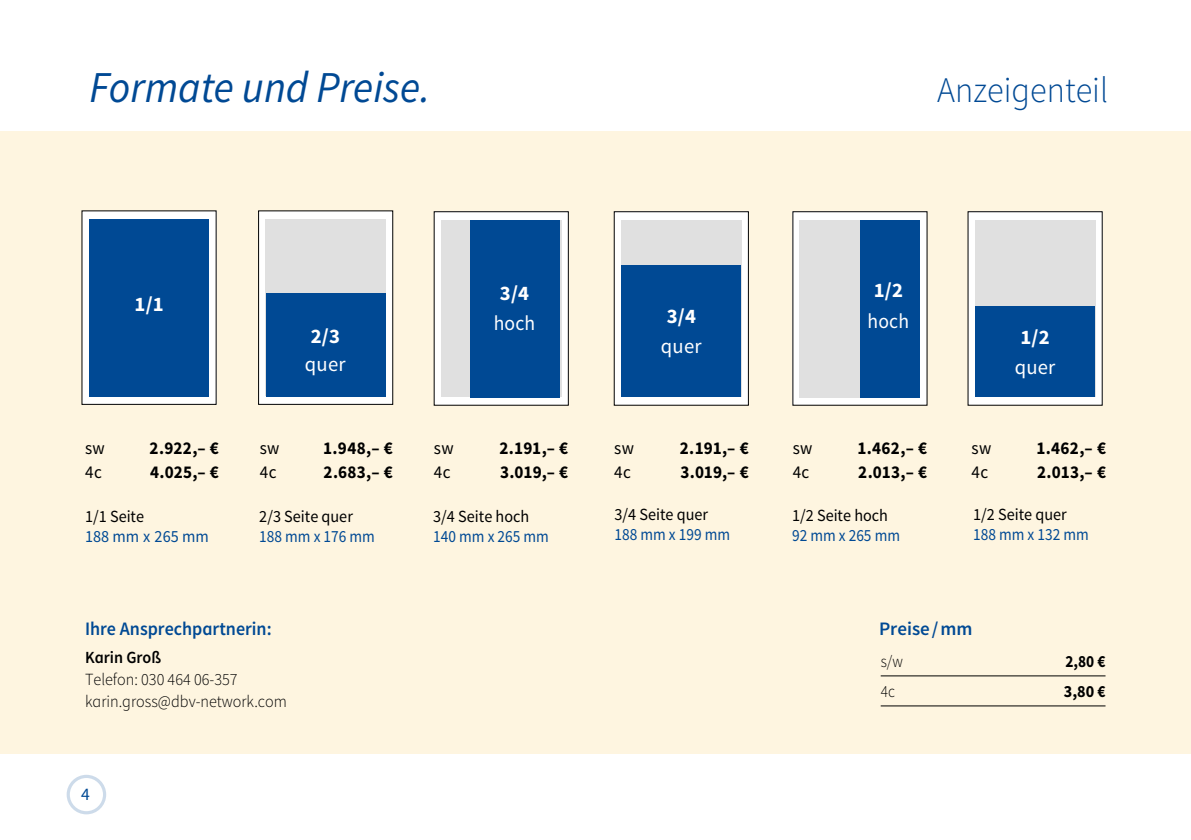
<style>
.page{position:relative;width:1191px;height:840px;background:#fff}
.page>*{position:absolute;margin:0;border:0;box-sizing:border-box;transform-origin:0 0}
.t1{font:italic 44px "MS Source Sans Pro";color:#004994;scale:.95 1}
.t2{font:300 36px "MS Source Sans Pro";color:#004994;scale:.95 1}
.t3{font:700 20.6px "MS Source Sans Pro";color:#fff}
.t4{font:20.6px "MS Source Sans Pro";letter-spacing:.01em;color:#fff}
.t5{font:20.6px "MS Source Sans Pro";letter-spacing:.01em;color:#fff;scale:.95 1}
.t6{font:600 19px "MS Source Sans Pro";color:#004994;scale:.95 1}
.t7{font:600 19px "MS Source Sans Pro";color:#004994}
.t8{font:700 18px "MS Source Sans Pro";letter-spacing:.015em;color:#000;scale:.95 1}
.t9{font:18px "MS Source Sans Pro";letter-spacing:.02em;color:#000;scale:.95 1}
.t10{font:17.6px "MS Source Sans Pro";color:#004994}
.t11{font:17px "MS Source Sans Pro";color:#000;scale:.95 1}
.t12{font:17px "MS Source Sans Pro";color:#004994;scale:.9 1}
.t13{font:300 17px/22px "MS Source Sans Pro";color:#000;scale:.95 1}
.t14{font:17px "MS Source Sans Pro";color:#004994;scale:.95 1}
.t15{font:600 17px "MS Source Sans Pro";color:#000;scale:.95 1}
.t16{font:300 17px "MS Source Sans Pro";color:#000;scale:.9 1}
.t17{font:700 17px "MS Source Sans Pro";color:#000;scale:.9 1}
.t18{font:700 17px "MS Source Sans Pro";color:#000;scale:.95 1}
</style>
<div class="page">
<div style="left:67px;top:774px;width:39px;height:39px;border:3px solid #004994;border-radius:50%"></div>
<div style="left:0;top:131px;width:1191px;height:622px;background:#fef5e0"></div>
<div style="left:258px;top:211px;width:135px;height:193px;background:#fff"></div>
<div style="left:265px;top:219px;width:121px;height:177px;background:#e0e0e0"></div>
<div style="left:266px;top:293px;width:119px;height:103px;background:#004994"></div>
<div style="left:82px;top:211px;width:134px;height:193px;background:#fff"></div>
<div style="left:89px;top:219px;width:120px;height:177px;background:#004994"></div>
<div style="left:968px;top:211px;width:134px;height:194px;background:#fff"></div>
<div style="left:975px;top:220px;width:120px;height:176px;background:#e0e0e0"></div>
<div style="left:975px;top:306px;width:120px;height:91px;background:#004994"></div>
<div style="left:793px;top:211px;width:134px;height:194px;background:#fff"></div>
<div style="left:800px;top:220px;width:120px;height:177px;background:#e0e0e0"></div>
<div style="left:860px;top:220px;width:60px;height:177px;background:#004994"></div>
<div style="left:434px;top:211px;width:134px;height:194px;background:#fff"></div>
<div style="left:441px;top:220px;width:120px;height:177px;background:#e0e0e0"></div>
<div style="left:470px;top:220px;width:89px;height:177px;background:#004994"></div>
<div style="left:614px;top:211px;width:134px;height:194px;background:#fff"></div>
<div style="left:621px;top:220px;width:120px;height:176px;background:#e0e0e0"></div>
<div style="left:621px;top:265px;width:120px;height:132px;background:#004994"></div>
<hr style="left:880px;top:675px;width:225px;height:1px;background:#000">
<hr style="left:880px;top:705px;width:225px;height:1px;background:#000">
<h1 class="t1" style="left:90px;top:61px;width:360px">Formate und Preise.</h1>
<h2 class="t2" style="left:937px;top:69px;width:181px">Anzeigenteil</h2>
<p class="t3" style="left:135px;top:290px;width:31px">1/1</p>
<p class="t3" style="left:311px;top:323px;width:31px">2/3</p>
<p class="t4" style="left:305px;top:351px;width:42px">quer</p>
<p class="t3" style="left:500px;top:280px;width:31px">3/4</p>
<p class="t5" style="left:494px;top:310px;width:45px">hoch</p>
<p class="t3" style="left:666px;top:302px;width:31px">3/4</p>
<p class="t4" style="left:661px;top:333px;width:42px">quer</p>
<p class="t3" style="left:873px;top:277px;width:31px">1/2</p>
<p class="t5" style="left:867px;top:308px;width:45px">hoch</p>
<p class="t3" style="left:1020px;top:323px;width:31px">1/2</p>
<p class="t4" style="left:1014px;top:354px;width:42px">quer</p>
<p class="t9" style="left:85px;top:436px;width:22px">sw</p>
<p class="t8" style="left:150px;top:436px;width:75px">2.922,– €</p>
<p class="t9" style="left:85px;top:460px;width:19px">4c</p>
<p class="t8" style="left:150px;top:460px;width:74px">4.025,– €</p>
<p class="t11" style="left:85px;top:506px;width:64px">1/1 Seite</p>
<p class="t14" style="left:85px;top:526px;width:132px">188 mm x 265 mm</p>
<p class="t9" style="left:260px;top:436px;width:22px">sw</p>
<p class="t8" style="left:323px;top:436px;width:75px">1.948,– €</p>
<p class="t9" style="left:260px;top:460px;width:19px">4c</p>
<p class="t8" style="left:323px;top:460px;width:74px">2.683,– €</p>
<p class="t11" style="left:259px;top:505px;width:100px">2/3 Seite quer</p>
<p class="t12" style="left:259px;top:525px;width:130px">188 mm x 176 mm</p>
<p class="t9" style="left:434px;top:436px;width:22px">sw</p>
<p class="t8" style="left:499px;top:436px;width:74px">2.191,– €</p>
<p class="t9" style="left:434px;top:460px;width:19px">4c</p>
<p class="t8" style="left:500px;top:460px;width:73px">3.019,– €</p>
<p class="t11" style="left:433px;top:505px;width:103px">3/4 Seite hoch</p>
<p class="t12" style="left:433px;top:525px;width:130px">140 mm x 265 mm</p>
<p class="t9" style="left:614px;top:436px;width:22px">sw</p>
<p class="t8" style="left:679px;top:436px;width:74px">2.191,– €</p>
<p class="t9" style="left:614px;top:460px;width:19px">4c</p>
<p class="t8" style="left:680px;top:460px;width:73px">3.019,– €</p>
<p class="t11" style="left:614px;top:503px;width:100px">3/4 Seite quer</p>
<p class="t12" style="left:614px;top:523px;width:130px">188 mm x 199 mm</p>
<p class="t9" style="left:792px;top:436px;width:22px">sw</p>
<p class="t8" style="left:857px;top:436px;width:75px">1.462,– €</p>
<p class="t9" style="left:792px;top:460px;width:19px">4c</p>
<p class="t8" style="left:858px;top:460px;width:74px">2.013,– €</p>
<p class="t11" style="left:792px;top:505px;width:103px">1/2 Seite hoch</p>
<p class="t12" style="left:792px;top:525px;width:121px">92 mm x 265 mm</p>
<p class="t9" style="left:971px;top:436px;width:22px">sw</p>
<p class="t8" style="left:1036px;top:436px;width:75px">1.462,– €</p>
<p class="t9" style="left:971px;top:460px;width:19px">4c</p>
<p class="t8" style="left:1037px;top:460px;width:74px">2.013,– €</p>
<p class="t11" style="left:973px;top:503px;width:100px">1/2 Seite quer</p>
<p class="t12" style="left:973px;top:523px;width:130px">188 mm x 132 mm</p>
<p class="t6" style="left:85px;top:616px;width:198px">Ihre Ansprechpartnerin:</p>
<p class="t15" style="left:85px;top:646px;width:82px">Karin Groß</p>
<p class="t13" style="left:85px;top:668px;width:214px">Telefon: 030 464 06-357 karin.gross@dbv-network.com</p>
<p class="t7" style="left:879px;top:616px;width:95px">Preise / mm</p>
<p class="t16" style="left:880px;top:650px;width:26px">s/w</p>
<p class="t17" style="left:1065px;top:650px;width:46px">2,80 €</p>
<p class="t16" style="left:880px;top:680px;width:17px">4c</p>
<p class="t18" style="left:1063px;top:680px;width:45px">3,80 €</p>
<p class="t10" style="left:81px;top:782px;width:10px">4</p>
</div>
